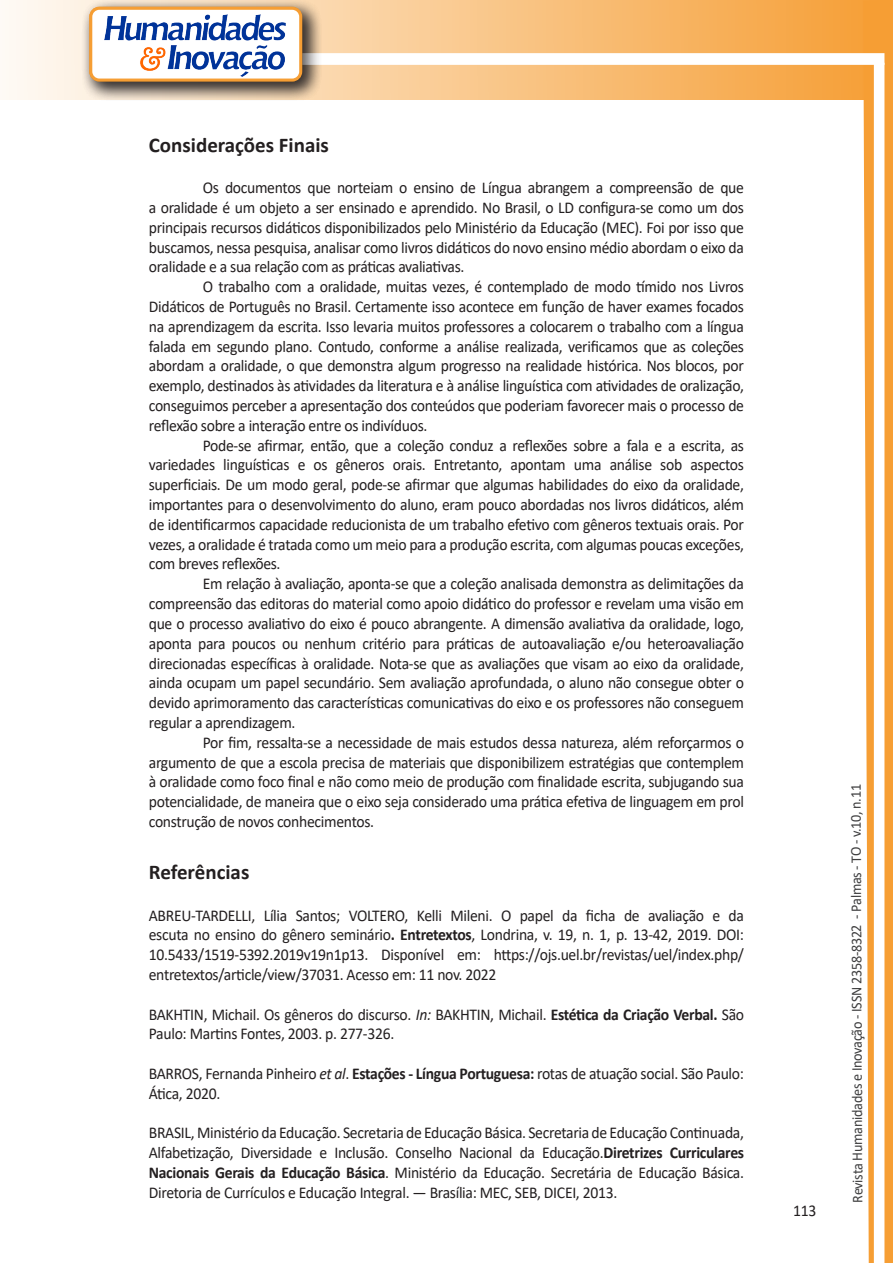
<style>
.page{position:relative;width:893px;height:1263px;background:#fff}
.page>*{position:absolute;margin:0;border:0;box-sizing:border-box;transform-origin:0 0}
.Titulo_2{font:700 21px "Calibri";color:#231f20}
.texto{font:16.5px/19.8px "Calibri";letter-spacing:-.02em;color:#231f20;text-align:justify;scale:.95 1}
.t1{font:15px "Calibri";letter-spacing:-.025em;color:#3e3e3f;scale:.95 1}
.s1{font-weight:700}
.s2{font-style:italic}
</style>
<div class="page">
<svg style="left:5px;top:0;width:858px;height:100px;background:#f9c484"></svg>
<div style="left:302px;top:53px;width:582px;height:12px;background:#fff;border:2px solid #fff"></div>
<svg style="left:863px;top:0;width:30px;height:1263px"></svg>
<div style="left:81px;top:0;width:241px;height:102px;background:#231f20;opacity:.75"></div>
<div style="left:91px;top:8px;width:210px;height:72px;background:#fff;border-radius:9px"></div>
<img style="left:104px;top:14px;width:181px;height:62px">
<div style="left:89px;top:7px;width:213px;height:75px;border:3px solid #f69e34;border-radius:9px"></div>
<p class="Titulo_2" style="left:149px;top:130px;width:182px">Considerações Finais</p>
<p class="texto" style="left:149px;top:177px;width:628px;text-indent:54px">Os documentos que norteiam o ensino de Língua abrangem a compreensão de que a oralidade é um objeto a ser ensinado e aprendido. No Brasil, o LD configura-se como um dos principais recursos didáticos disponibilizados pelo Ministério da Educação (MEC). Foi por isso que buscamos, nessa pesquisa, analisar como livros didáticos do novo ensino médio abordam o eixo da oralidade e a sua relação com as práticas avaliativas.</p>
<p class="texto" style="left:149px;top:276px;width:628px;text-indent:54px">O trabalho com a oralidade, muitas vezes, é contemplado de modo tímido nos Livros Didáticos de Português no Brasil. Certamente isso acontece em função de haver exames focados na aprendizagem da escrita. Isso levaria muitos professores a colocarem o trabalho com a língua falada em segundo plano. Contudo, conforme a análise realizada, verificamos que as coleções abordam a oralidade, o que demonstra algum progresso na realidade histórica. Nos blocos, por exemplo, destinados às atividades da literatura e à análise linguística com atividades de oralização, conseguimos perceber a apresentação dos conteúdos que poderiam favorecer mais o processo de reflexão sobre a interação entre os indivíduos.</p>
<p class="texto" style="left:149px;top:435px;width:628px;text-indent:54px">Pode-se afirmar, então, que a coleção conduz a reflexões sobre a fala e a escrita, as variedades linguísticas e os gêneros orais. Entretanto, apontam uma análise sob aspectos superficiais. De um modo geral, pode-se afirmar que algumas habilidades do eixo da oralidade, importantes para o desenvolvimento do aluno, eram pouco abordadas nos livros didáticos, além de identificarmos capacidade reducionista de um trabalho efetivo com gêneros textuais orais. Por vezes, a oralidade é tratada como um meio para a produção escrita, com algumas poucas exceções, com breves reflexões.</p>
<p class="texto" style="left:149px;top:573px;width:628px;text-indent:54px">Em relação à avaliação, aponta-se que a coleção analisada demonstra as delimitações da compreensão das editoras do material como apoio didático do professor e revelam uma visão em que o processo avaliativo do eixo é pouco abrangente. A dimensão avaliativa da oralidade, logo, aponta para poucos ou nenhum critério para práticas de autoavaliação e/ou heteroavaliação direcionadas específicas à oralidade. Nota-se que as avaliações que visam ao eixo da oralidade, ainda ocupam um papel secundário. Sem avaliação aprofundada, o aluno não consegue obter o devido aprimoramento das características comunicativas do eixo e os professores não conseguem regular a aprendizagem.</p>
<p class="texto" style="left:149px;top:732px;width:628px;text-indent:54px">Por fim, ressalta-se a necessidade de mais estudos dessa natureza, além reforçarmos o argumento de que a escola precisa de materiais que disponibilizem estratégias que contemplem à oralidade como foco final e não como meio de produção com finalidade escrita, subjugando sua potencialidade, de maneira que o eixo seja considerado uma prática efetiva de linguagem em prol construção de novos conhecimentos.</p>
<p class="Titulo_2" style="left:149px;top:857px;width:102px">Referências</p>
<p class="texto" style="left:149px;top:905px;width:628px">ABREU-TARDELLI, Lília Santos; VOLTERO, Kelli Mileni. O papel da ficha de avaliação e da escuta no ensino do gênero seminário<span class="s1">. Entretextos</span>, Londrina, v. 19, n. 1, p. 13-42, 2019. DOI:<br>10.5433/1519-5392.2019v19n1p13. Disponível em: https://ojs.uel.br/revistas/uel/index.php/ entretextos/article/view/37031. Acesso em: 11 nov. 2022</p>
<p class="texto" style="left:149px;top:1004px;width:628px">BAKHTIN, Michail. Os gêneros do discurso. <span class="s2">In:</span> BAKHTIN, Michail. <span class="s1">Estética da Criação Verbal.</span> São<br>Paulo: Martins Fontes, 2003. p. 277-326.</p>
<p class="texto" style="left:149px;top:1063px;width:628px">BARROS, Fernanda Pinheiro <span class="s2">et al</span>. <span class="s1">Estações - Língua Portuguesa:</span> rotas de atuação social. São Paulo:<br>Ática, 2020.</p>
<p class="texto" style="left:149px;top:1122px;width:628px">BRASIL, Ministério da Educação. Secretaria de Educação Básica. Secretaria de Educação Continuada, Alfabetização, Diversidade e Inclusão. Conselho Nacional da Educação.<span class="s1">Diretrizes Curriculares Nacionais Gerais da Educação Básica</span>. Ministério da Educação. Secretária de Educação Básica.<br>Diretoria de Currículos e Educação Integral. — Brasília: MEC, SEB, DICEI, 2013.</p>
<p class="texto" style="left:793px;top:1200px;width:26px">113</p>
<p class="t1" style="left:846px;top:1203px;width:442px;rotate:-90deg">Revista Humanidades e Inovação - ISSN 2358-8322 - Palmas - TO - v.10, n.11</p>
</div>
